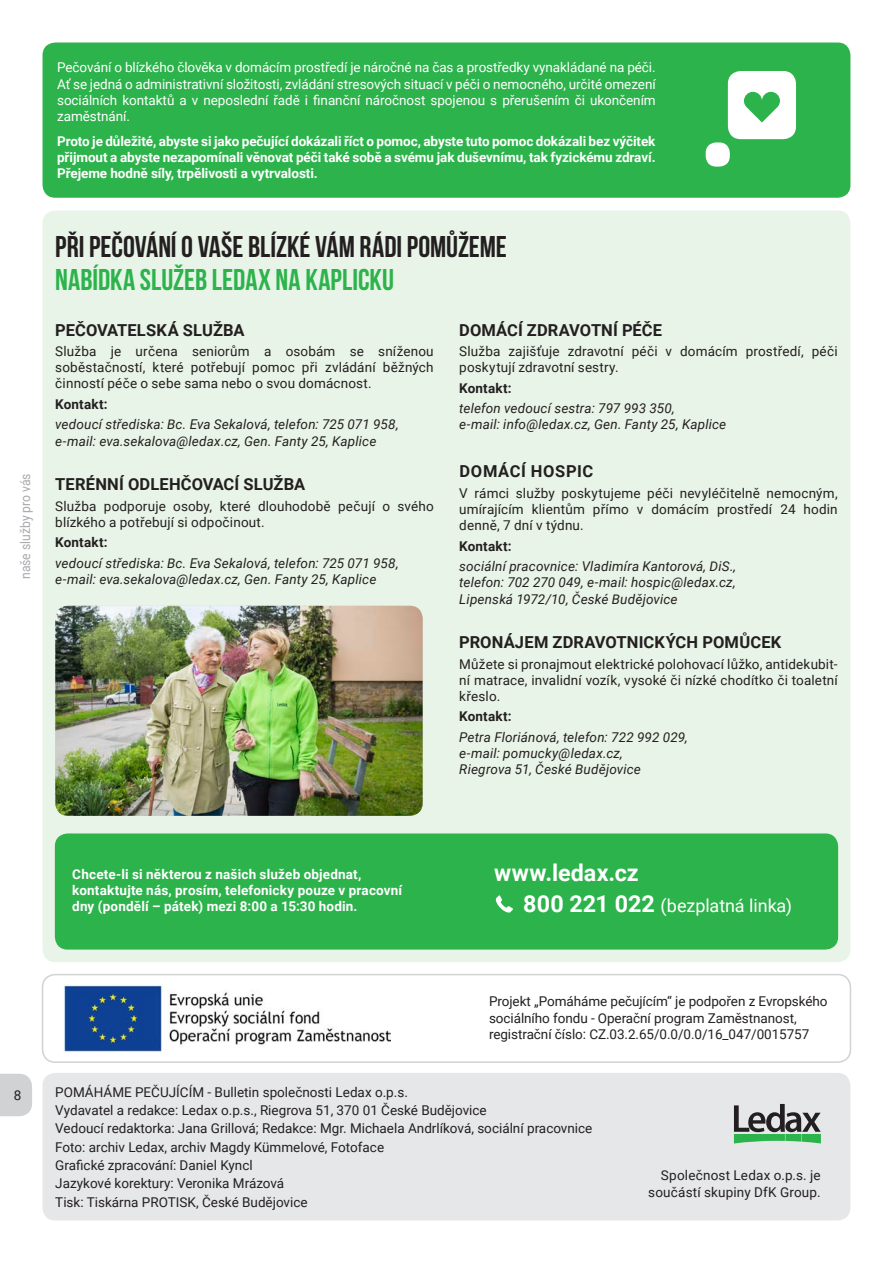
<style>
.page{position:relative;width:893px;height:1263px;background:#fff}
.page>*{position:absolute;margin:0;border:0;box-sizing:border-box;transform-origin:0 0}
.t1{font:700 30px "Bebas Neue";letter-spacing:-.005em;color:#231f20}
.t2{font:700 30px "Bebas Neue";color:#2cb34b}
.t3{font:700 23.4px "Roboto";letter-spacing:.005em;color:#fff}
.t4{font:18px "Roboto";letter-spacing:-.005em;color:#fff}
.t5{font:700 16.5px "Roboto";letter-spacing:.01em;color:#231f20}
.t6{font:700 16.5px "Roboto";letter-spacing:.04em;color:#231f20}
.t7{font:13.5px/16.2px "Roboto";color:#231f20}
.t8{font:italic 13.5px/16.2px "Roboto";letter-spacing:.01em;color:#231f20}
.t9{font:700 13.5px/16.2px "Roboto";letter-spacing:.01em;color:#fff;text-align:justify}
.t10{font:13.5px/16.2px "Roboto";letter-spacing:-.005em;color:#fff;text-align:justify}
.t11{font:700 13.5px "Roboto";letter-spacing:.015em;color:#231f20}
.t12{font:13.5px "Roboto";color:#a8a9ad;scale:.9 1}
.s1{font-weight:700;font-size:23.4px}
</style>
<div class="page">
<div style="left:42px;top:974px;width:809px;height:89px;border:2px solid #d1d2d4;border-radius:13px"></div>
<div style="left:43px;top:43px;width:807px;height:155px;background:#2cb34b;border-radius:13px"></div>
<svg style="left:0;top:1074px;width:32px;height:42px"></svg>
<div style="left:43px;top:210px;width:807px;height:752px;background:#e9f4e8;border-radius:13px"></div>
<div style="left:43px;top:1073px;width:807px;height:147px;background:#e6e7e9;border-radius:13px"></div>
<svg style="left:734px;top:1104px;width:87px;height:39px"></svg>
<img style="left:63px;top:984px;width:327px;height:68px">
<div style="left:728px;top:71px;width:68px;height:68px;background:#fff;border-radius:13px"></div>
<svg style="left:744px;top:92px;width:36px;height:31px"></svg>
<div style="left:706px;top:142px;width:24px;height:25px;background:#fff;border-radius:10px"></div>
<div style="left:55px;top:833px;width:783px;height:116px;background:#2cb34b;border-radius:13px"></div>
<svg style="left:496px;top:895px;width:17px;height:17px"></svg>
<img style="left:55px;top:606px;width:368px;height:210px">
<p class="t10" style="left:57px;top:59px;width:600px">Pečování o blízkého člověka v domácím prostředí je náročné na čas a prostředky vynakládané na péči.<br>Ať se jedná o administrativní složitosti, zvládání stresových situací v péči o nemocného, určité omezení sociálních kontaktů a v neposlední řadě i finanční náročnost spojenou s přerušením či ukončením zaměstnání.</p>
<p class="t9" style="left:57px;top:132px;width:600px">Proto je důležité, abyste si jako pečující dokázali říct o pomoc, abyste tuto pomoc dokázali bez výčitek přijmout a abyste nezapomínali věnovat péči také sobě a svému jak duševnímu, tak fyzickému zdraví.<br>Přejeme hodně síly, trpělivosti a vytrvalosti.</p>
<p class="t12" style="left:16px;top:579px;width:119px;rotate:-90deg">naše služby pro vás</p>
<p class="t1" style="left:55px;top:231px;width:453px">PŘI PEČOVÁNÍ O VAŠE BLÍZKÉ VÁM RÁDI POMŮŽEME</p>
<p class="t2" style="left:55px;top:263px;width:340px">NABÍDKA SLUŽEB LEDAX NA KAPLICKU</p>
<p class="t5" style="left:55px;top:318px;width:191px">PEČOVATELSKÁ SLUŽBA</p>
<p class="t7" style="left:55px;top:343px;width:380px;text-align:justify">Služba je určena seniorům a osobám se sníženou soběstačností, které potřebují pomoc při zvládání běžných činností péče o sebe sama nebo o svou domácnost.</p>
<p class="t11" style="left:55px;top:395px;width:54px">Kontakt:</p>
<p class="t8" style="left:55px;top:416px;width:345px">vedoucí střediska: Bc. Eva Sekalová, telefon: 725 071 958, e-mail: eva.sekalova@ledax.cz, Gen. Fanty 25, Kaplice</p>
<p class="t5" style="left:55px;top:473px;width:251px">TERÉNNÍ ODLEHČOVACÍ SLUŽBA</p>
<p class="t7" style="left:55px;top:497px;width:380px">Služba podporuje osoby, které dlouhodobě pečují o svého blízkého a potřebují si odpočinout.</p>
<p class="t11" style="left:55px;top:533px;width:54px">Kontakt:</p>
<p class="t8" style="left:55px;top:554px;width:345px">vedoucí střediska: Bc. Eva Sekalová, telefon: 725 071 958, e-mail: eva.sekalova@ledax.cz, Gen. Fanty 25, Kaplice</p>
<p class="t5" style="left:459px;top:318px;width:204px">DOMÁCÍ ZDRAVOTNÍ PÉČE</p>
<p class="t7" style="left:459px;top:343px;width:380px">Služba zajišťuje zdravotní péči v domácím prostředí, péči poskytují zdravotní sestry.</p>
<p class="t11" style="left:459px;top:378px;width:54px">Kontakt:</p>
<p class="t8" style="left:459px;top:400px;width:269px">telefon vedoucí sestra: 797 993 350,<br>e-mail: info@ledax.cz, Gen. Fanty 25, Kaplice</p>
<p class="t6" style="left:460px;top:460px;width:135px">DOMÁCÍ HOSPIC</p>
<p class="t7" style="left:459px;top:484px;width:380px;text-align:justify">V rámci služby poskytujeme péči nevyléčitelně nemocným, umírajícím klientům přímo v domácím prostředí 24 hodin denně, 7 dní v týdnu.</p>
<p class="t11" style="left:459px;top:536px;width:54px">Kontakt:</p>
<p class="t8" style="left:459px;top:558px;width:278px;text-align:justify">sociální pracovnice: Vladimíra Kantorová, DiS., telefon: 702 270 049, e-mail: hospic@ledax.cz, Lipenská 1972/10, České Budějovice</p>
<p class="t5" style="left:459px;top:631px;width:324px">PRONÁJEM ZDRAVOTNICKÝCH POMŮCEK</p>
<p class="t7" style="left:459px;top:655px;width:380px;text-align:justify">Můžete si pronajmout elektrické polohovací lůžko, antidekubit&shy;ní matrace, invalidní vozík, vysoké či nízké chodítko či toaletní křeslo.</p>
<p class="t11" style="left:459px;top:707px;width:54px">Kontakt:</p>
<p class="t8" style="left:459px;top:728px;width:230px">Petra Floriánová, telefon: 722 992 029, e-mail: pomucky@ledax.cz,<br>Riegrova 51, České Budějovice</p>
<p class="t9" style="left:72px;top:865px;width:331px;text-align:left">Chcete-li si některou z našich služeb objednat, kontaktujte nás, prosím, telefonicky pouze v pracovní dny (pondělí – pátek) mezi 8:00 a 15:30 hodin.</p>
<p class="t3" style="left:494px;top:856px;width:146px">www.ledax.cz</p>
<p class="t4" style="left:523px;top:893px;width:270px"><span class="s1">800 221 022</span> (bezplatná linka)</p>
<p class="t7" style="left:489px;top:993px;width:340px">Projekt „Pomáháme pečujícím“ je podpořen z Evropského sociálního fondu - Operační program Zaměstnanost, registrační číslo: CZ.03.2.65/0.0/0.0/16_047/0015757</p>
<p class="t7" style="left:14px;top:1087px;width:9px">8</p>
<p class="t7" style="left:55px;top:1083px;width:354px">POMÁHÁME PEČUJÍCÍM - Bulletin společnosti Ledax o.p.s.</p>
<p class="t7" style="left:55px;top:1102px;width:433px">Vydavatel a redakce: Ledax o.p.s., Riegrova 51, 370 01 České Budějovice</p>
<p class="t7" style="left:55px;top:1120px;width:539px">Vedoucí redaktorka: Jana Grillová; Redakce: Mgr. Michaela Andrlíková, sociální pracovnice</p>
<p class="t7" style="left:55px;top:1138px;width:330px">Foto: archiv Ledax, archiv Magdy Kümmelové, Fotoface</p>
<p class="t7" style="left:55px;top:1157px;width:199px">Grafické zpracování: Daniel Kyncl</p>
<p class="t7" style="left:55px;top:1175px;width:231px">Jazykové korektury: Veronika Mrázová</p>
<p class="t7" style="left:55px;top:1193px;width:254px">Tisk: Tiskárna PROTISK, České Budějovice</p>
<p class="t7" style="left:648px;top:1167px;width:174px;text-align:right">Společnost Ledax o.p.s. je součástí skupiny DfK Group.</p>
</div>
